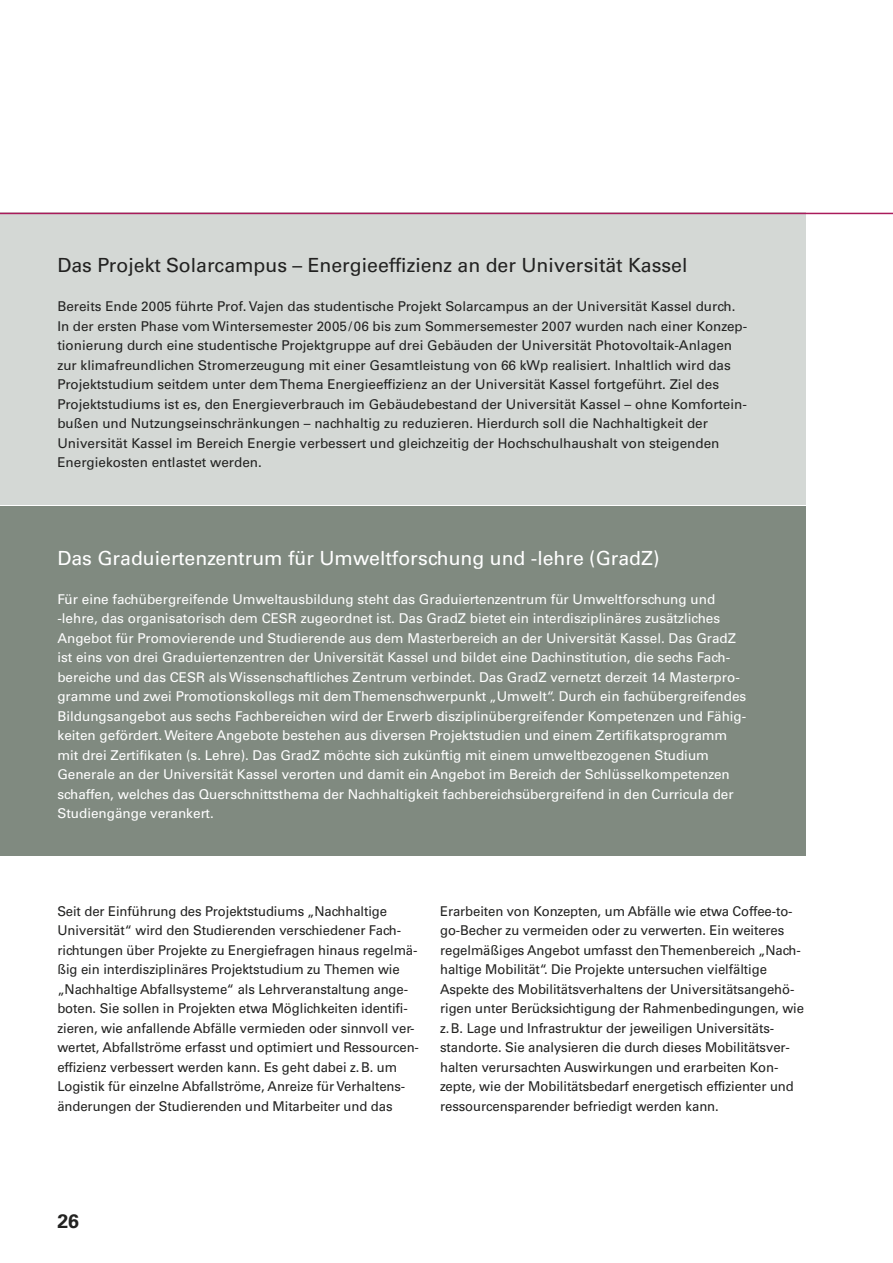
<style>
.page{position:relative;width:893px;height:1263px;background:#fff}
.page>*{position:absolute;margin:0;border:0;box-sizing:border-box;transform-origin:0 0}
.t1{font:19.5px "Univers LT";color:#222221}
.t2{font:19.5px "Univers LT";color:#fff}
.t3{font:700 19.5px "Univers LT";color:#222221}
.t4{font:13.5px/19.5px "Univers LT";letter-spacing:-.005em;color:#222221}
.t5{font:13.5px/19.5px "Univers LT";color:#fff}
</style>
<div class="page">
<div style="left:0;top:507px;width:806px;height:349px;background:#808a80"></div>
<svg style="left:0;top:212px;width:893px;height:295px;background:#d7dad8"></svg>
<h1 class="t1" style="left:57px;top:258px;width:632px">Das Projekt Solarcampus – Energieeffizienz an der Universität Kassel</h1>
<p class="t4" style="left:57px;top:298px;width:691px">Bereits Ende 2005 führte Prof. Vajen das studentische Projekt Solarcampus an der Universität Kassel durch.<br>In der ersten Phase vom Wintersemester 2005/06 bis zum Sommersemester 2007 wurden nach einer Konzep&shy;tionierung durch eine studentische Projektgruppe auf drei Gebäuden der Universität Photovoltaik-Anlagen zur klimafreundlichen Stromerzeugung mit einer Gesamtleistung von 66 kWp realisiert. Inhaltlich wird das Projektstudium seitdem unter demThema Energieeffizienz an der Universität Kassel fortgeführt. Ziel des Projektstudiums ist es, den Energieverbrauch im Gebäudebestand der Universität Kassel – ohne Komfortein&shy;bußen und Nutzungseinschränkungen – nachhaltig zu reduzieren. Hierdurch soll die Nachhaltigkeit der Universität Kassel im Bereich Energie verbessert und gleichzeitig der Hochschulhaushalt von steigenden Energiekosten entlastet werden.</p>
<h1 class="t2" style="left:57px;top:551px;width:604px">Das Graduiertenzentrum für Umweltforschung und -lehre (GradZ)</h1>
<p class="t5" style="left:57px;top:590px;width:690px">Für eine fachübergreifende Umweltausbildung steht das Graduiertenzentrum für Umweltforschung und -lehre, das organisatorisch dem CESR zugeordnet ist. Das GradZ bietet ein interdisziplinäres zusätzliches Angebot für Promovierende und Studierende aus dem Masterbereich an der Universität Kassel. Das GradZ ist eins von drei Graduiertenzentren der Universität Kassel und bildet eine Dachinstitution, die sechs Fach&shy;bereiche und das CESR als Wissenschaftliches Zentrum verbindet. Das GradZ vernetzt derzeit 14 Masterpro&shy;gramme und zwei Promotionskollegs mit demThemenschwerpunkt „Umwelt“. Durch ein fachübergreifendes Bildungsangebot aus sechs Fachbereichen wird der Erwerb disziplinübergreifender Kompetenzen und Fähig&shy;keiten gefördert. Weitere Angebote bestehen aus diversen Projektstudien und einem Zertifikatsprogramm mit drei Zertifikaten (s. Lehre). Das GradZ möchte sich zukünftig mit einem umweltbezogenen Studium Generale an der Universität Kassel verorten und damit ein Angebot im Bereich der Schlüsselkompetenzen schaffen, welches das Querschnittsthema der Nachhaltigkeit fachbereichsübergreifend in den Curricula der Studiengänge verankert.</p>
<p class="t4" style="left:57px;top:902px;width:363px">Seit der Einführung des Projektstudiums „Nachhaltige Universität“ wird den Studierenden verschiedener Fach&shy;richtungen über Projekte zu Energiefragen hinaus regelmä&shy;ßig ein interdisziplinäres Projektstudium zu Themen wie „Nachhaltige Abfallsysteme“ als Lehrveranstaltung ange&shy;boten. Sie sollen in Projekten etwa Möglichkeiten identifi&shy;zieren, wie anfallende Abfälle vermieden oder sinnvoll ver&shy;wertet, Abfallströme erfasst und optimiert und Ressourcen&shy;effizienz verbessert werden kann. Es geht dabei z.B. um Logistik für einzelne Abfallströme, Anreize für Verhaltens&shy;änderungen der Studierenden und Mitarbeiter und das</p>
<p class="t4" style="left:440px;top:902px;width:365px">Erarbeiten von Konzepten, um Abfälle wie etwa Coffee-to&shy;go-Becher zu vermeiden oder zu verwerten. Ein weiteres regelmäßiges Angebot umfasst denThemenbereich „Nach&shy;haltige Mobilität“. Die Projekte untersuchen vielfältige Aspekte des Mobilitätsverhaltens der Universitätsangehö&shy;rigen unter Berücksichtigung der Rahmenbedingungen, wie z.B. Lage und Infrastruktur der jeweiligen Universitäts&shy;standorte. Sie analysieren die durch dieses Mobilitätsver&shy;halten verursachten Auswirkungen und erarbeiten Kon&shy;zepte, wie der Mobilitätsbedarf energetisch effizienter und ressourcensparender befriedigt werden kann.</p>
<h1 class="t3" style="left:57px;top:1213px;width:23px">26</h1>
</div>
